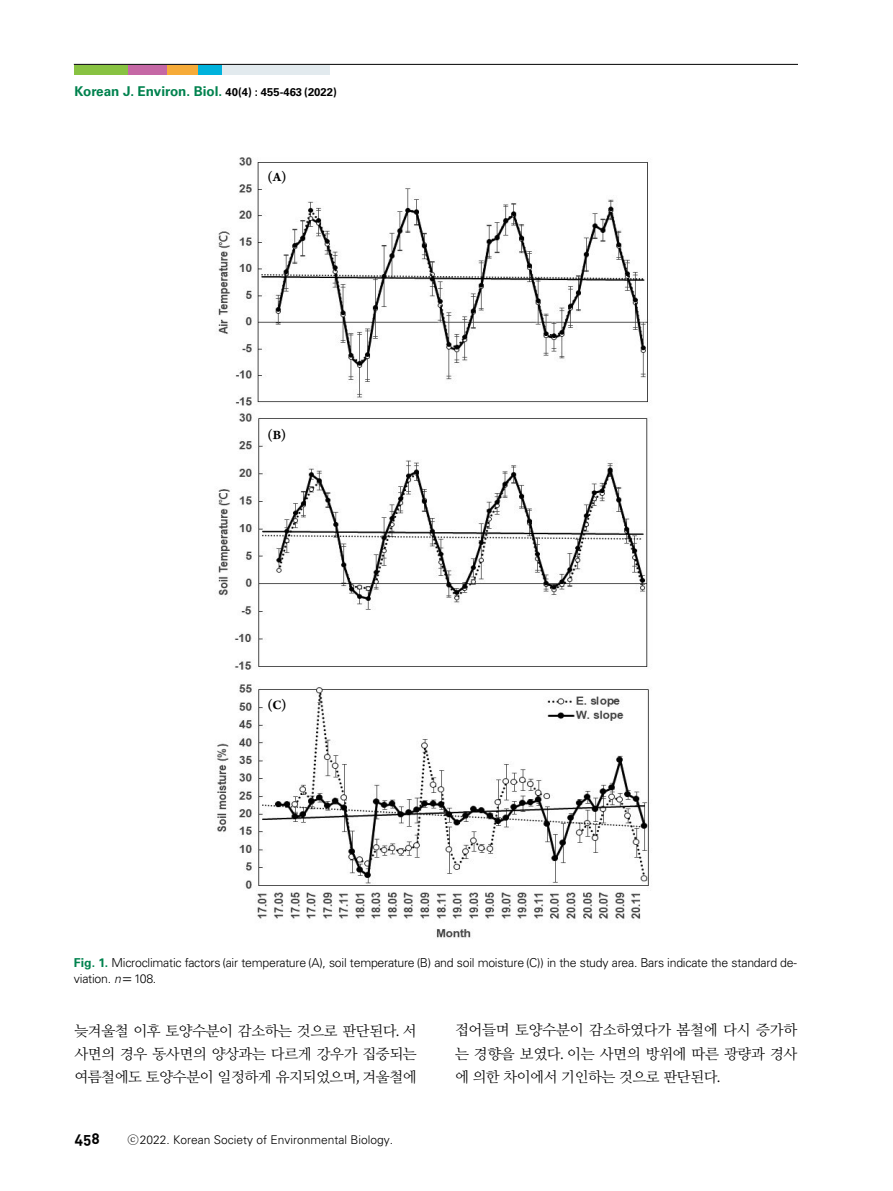
<style>
.page{position:relative;width:893px;height:1191px;background:#fff}
.page>*{position:absolute;margin:0;border:0;box-sizing:border-box;transform-origin:0 0}
.t1{font:15px "DIN Bold Alternate";color:#000}
.t2{font:14.55px/23.2px "Nanum Myeongjo OTF";letter-spacing:-.025em;color:#000;text-align:justify}
.t3{font:700 13.5px "Univers LT Std";color:#00824e}
.t4{font:700 13.5px "Arno Pro";color:#000}
.t5{font:300 12.3px/15.6px "Univers LT Std";letter-spacing:-.02em;color:#000}
.t6{font:300 12px "Univers LT Std";color:#000}
.s1{font-size:11.25px;color:#000}
.s2{font-weight:700;color:#00824e}
.s3{font-style:italic}
.s4{font-family:"Cambria Math";font-weight:400;font-size:13.5px}
.s5{font-family:"Arno Pro";font-size:15px}
.s6{font-family:"Nanum Myeongjo OTF";font-weight:400}
</style>
<div class="page">
<hr style="left:74px;top:64px;width:723px;height:1px;background:#000">
<div style="left:74px;top:65px;width:54px;height:9px;background:#88c242"></div>
<div style="left:128px;top:65px;width:40px;height:9px;background:#c568a5"></div>
<div style="left:168px;top:65px;width:30px;height:9px;background:#f6ab39"></div>
<div style="left:198px;top:65px;width:24px;height:9px;background:#00b2dc"></div>
<div style="left:222px;top:65px;width:107px;height:9px;background:#e2eaee"></div>
<img style="left:217px;top:157px;width:432px;height:781px">
<p class="t3" style="left:74px;top:84px;width:264px">Korean J. Environ. Biol. <span class="s1">40(4) : 455-463 (2022)</span></p>
<p class="t4" style="left:267px;top:169px;width:21px">(A)</p>
<p class="t4" style="left:267px;top:427px;width:20px">(B)</p>
<p class="t4" style="left:267px;top:697px;width:21px">(C)</p>
<p class="t5" style="left:74px;top:955px;width:724px"><span class="s2">Fig. 1.</span> Microclimatic factors (air temperature (A), soil temperature (B) and soil moisture (C)) in the study area. Bars indicate the standard de&shy;viation. <span class="s3">n</span><span class="s4">=</span> 108.</p>
<p class="t2" style="left:74px;top:1018px;width:344px">늦겨울철 이후 토양수분이 감소하는 것으로 판단된다<span class="s5">.</span> 서 사면의 경우 동사면의 양상과는 다르게 강우가 집중되는 여름철에도 토양수분이 일정하게 유지되었으며<span class="s5">,</span> 겨울철에</p>
<p class="t2" style="left:455px;top:1018px;width:344px">접어들며 토양수분이 감소하였다가 봄철에 다시 증가하 는 경향을 보였다<span class="s5">.</span> 이는 사면의 방위에 따른 광량과 경사 에 의한 차이에서 기인하는 것으로 판단된다<span class="s5">.</span></p>
<p class="t1" style="left:74px;top:1129px;width:27px">458</p>
<p class="t6" style="left:128px;top:1132px;width:267px"><span class="s6">ⓒ</span>2022. Korean Society of Environmental Biology.</p>
</div>
